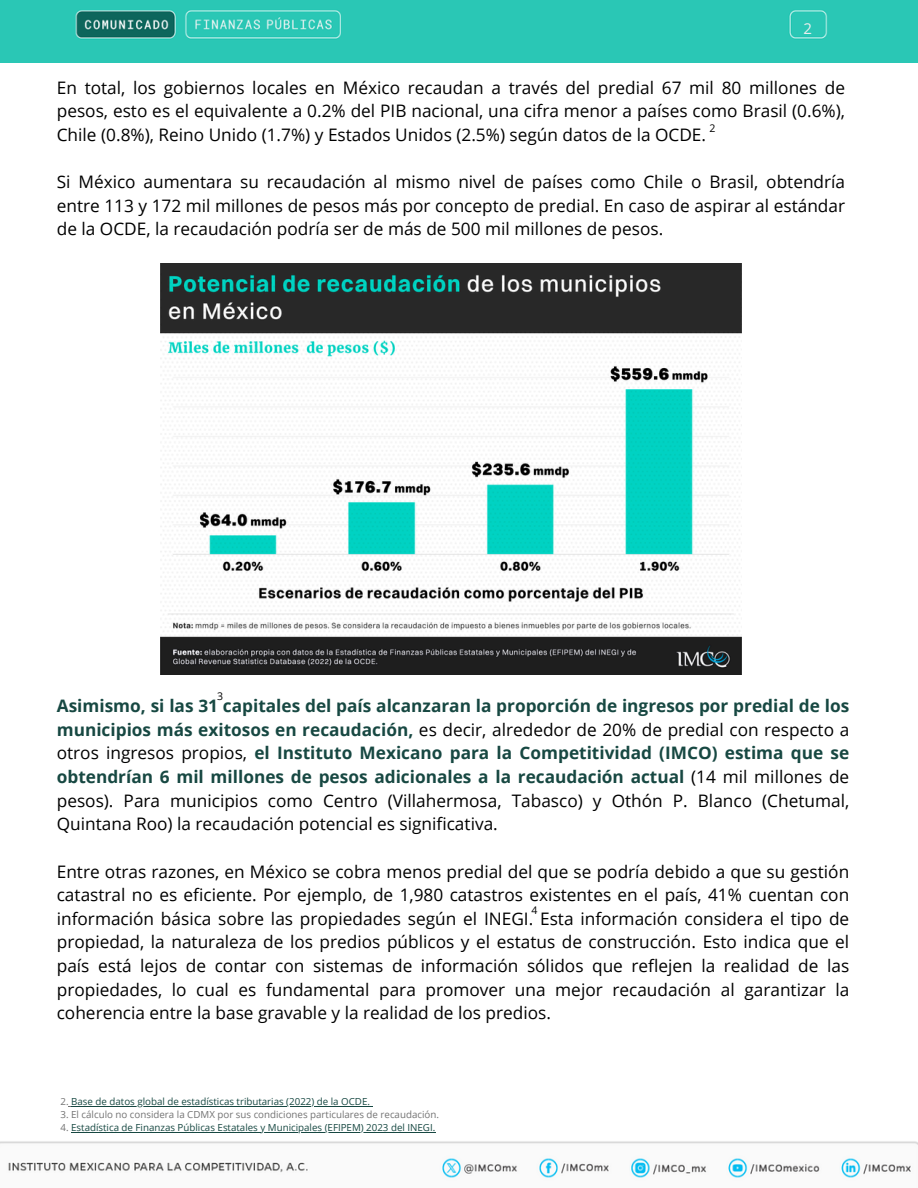
<style>
.page{position:relative;width:918px;height:1188px;background:#fff}
.page>*{position:absolute;margin:0;border:0;box-sizing:border-box;transform-origin:0 0}
.t1{font:17.25px/23.7px "Open Sans";color:#000;text-align:justify}
.t2{font:700 17.25px/23.7px "Open Sans";color:#174842;text-align:justify}
.t3{font:15px "Open Sans";color:#eee}
.t4{font:10.5px "Open Sans";color:#000}
.t5{font:9.75px "Open Sans";color:#174842}
.t6{font:9.75px "Open Sans";color:#737373}
.s1{font-weight:400;color:#000}
.s2{color:#737373}
</style>
<div class="page">
<img style="left:0;top:1141px;width:918px;height:37px">
<img style="left:0;top:0;width:918px;height:62px">
<img style="left:160px;top:264px;width:582px;height:411px">
<hr style="left:71px;top:1106px;width:299px;height:1px;background:#174842">
<hr style="left:71px;top:1132px;width:365px;height:1px;background:#174842">
<p class="t3" style="left:803px;top:18px;width:10px">2</p>
<h1 class="t1" style="left:57px;top:75px;width:790px">En total, los gobiernos locales en México recaudan a través del predial 67 mil 80 millones de pesos, esto es el equivalente a 0.2% del PIB nacional, una cifra menor a países como Brasil (0.6%), Chile (0.8%), Reino Unido (1.7%) y Estados Unidos (2.5%) según datos de la OCDE.</h1>
<p class="t1" style="left:57px;top:170px;width:790px">Si México aumentara su recaudación al mismo nivel de países como Chile o Brasil, obtendría entre 113 y 172 mil millones de pesos más por concepto de predial. En caso de aspirar al estándar de la OCDE, la recaudación podría ser de más de 500 mil millones de pesos.</p>
<p class="t4" style="left:710px;top:121px;width:7px">2</p>
<p class="t4" style="left:217px;top:689px;width:7px">3</p>
<p class="t2" style="left:57px;top:694px;width:794px">Asimismo, si las 31 capitales del país alcanzaran la proporción de ingresos por predial de los municipios más exitosos en recaudación, <span class="s1">es decir, alrededor de 20% de predial con respecto a otros ingresos propios,</span> el Instituto Mexicano para la Competitividad (IMCO) estima que se obtendrían 6 mil millones de pesos adicionales a la recaudación actual <span class="s1">(14 mil millones de pesos). Para municipios como Centro (Villahermosa, Tabasco) y Othón P. Blanco (Chetumal, Quintana Roo) la recaudación potencial es significativa.</span></p>
<h1 class="t1" style="left:57px;top:859px;width:794px">Entre otras razones, en México se cobra menos predial del que se podría debido a que su gestión catastral no es eficiente. Por ejemplo, de 1,980 catastros existentes en el país, 41% cuentan con información básica sobre las propiedades según el INEGI. Esta información considera el tipo de propiedad, la naturaleza de los predios públicos y el estatus de construcción. Esto indica que el país está lejos de contar con sistemas de información sólidos que reflejen la realidad de las propiedades, lo cual es fundamental para promover una mejor recaudación al garantizar la coherencia entre la base gravable y la realidad de los predios.</h1>
<p class="t4" style="left:532px;top:902px;width:7px">4</p>
<h1 class="t5" style="left:60px;top:1095px;width:311px"><span class="s2">2.</span> Base de datos global de estadísticas tributarias (2022) de la OCDE.</h1>
<p class="t6" style="left:60px;top:1108px;width:380px">3. El cálculo no considera la CDMX por sus condiciones particulares de recaudación.</p>
<p class="t5" style="left:60px;top:1121px;width:376px"><span class="s2">4.</span> Estadística de Finanzas Públicas Estatales y Municipales (EFIPEM) 2023 del INEGI.</p>
</div>
